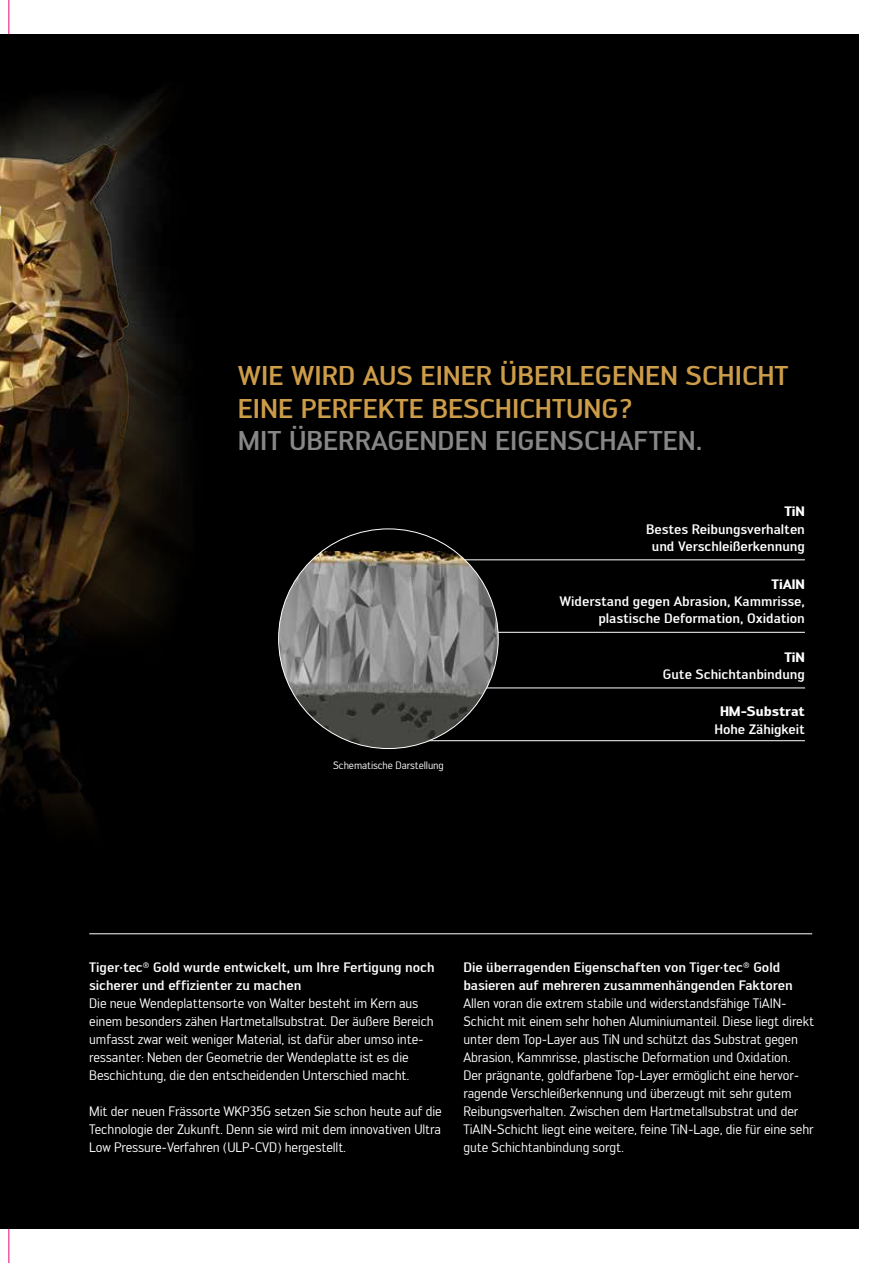
<style>
.page{position:relative;width:893px;height:1263px;background:#fff}
.page>*{position:absolute;margin:0;border:0;box-sizing:border-box;transform-origin:0 0}
.t1{font:500 26.7px/32.5px "Walter PRO";color:#cd9c49}
.t2{font:500 26.7px "Walter PRO";color:#878787}
.t3{font:13.5px/18px "Walter PRO";letter-spacing:-.01em;color:#fff}
.t4{font:500 13.5px/18px "Walter PRO";letter-spacing:-.005em;color:#fff}
.t5{font:700 13.5px "Walter PRO";letter-spacing:-.005em;color:#fff}
.t6{font:10.5px "Walter PRO";letter-spacing:-.01em;color:#fff}
</style>
<div class="page">
<div style="left:43px;top:34px;width:816px;height:1195px;background:#000"></div>
<hr style="left:9px;top:0;width:1px;height:1263px;background:#e6007e">
<div style="left:0;top:34px;width:58px;height:1195px;background:#000"></div>
<hr style="left:89px;top:933px;width:723px;height:1px;background:#fff">
<hr style="left:467px;top:632px;width:338px;height:1px;background:#fff">
<hr style="left:467px;top:687px;width:338px;height:1px;background:#fff">
<hr style="left:435px;top:559px;width:370px;height:1px;background:#fff">
<img style="left:0;top:0;width:644px;height:935px">
<hr style="left:393px;top:740px;width:412px;height:1px;background:#fff">
<img style="left:279px;top:551px;width:219px;height:197px">
<h1 class="t1" style="left:238px;top:359px;width:552px">WIE WIRD AUS EINER ÜBERLEGENEN SCHICHT<br>EINE PERFEKTE BESCHICHTUNG?</h1>
<h1 class="t2" style="left:238px;top:424px;width:466px">MIT ÜBERRAGENDEN EIGENSCHAFTEN.</h1>
<p class="t5" style="left:784px;top:503px;width:22px">TiN</p>
<p class="t4" style="left:646px;top:520px;width:160px;line-height:17.2px;text-align:center">Bestes Reibungsverhalten und Verschleißerkennung</p>
<p class="t5" style="left:771px;top:575px;width:35px">TiAlN</p>
<p class="t4" style="left:559px;top:592px;width:247px;line-height:17.2px;text-align:right">Widerstand gegen Abrasion, Kammrisse, plastische Deformation, Oxidation</p>
<p class="t5" style="left:784px;top:648px;width:22px">TiN</p>
<p class="t4" style="left:663px;top:665px;width:143px">Gute Schichtanbindung</p>
<p class="t6" style="left:333px;top:759px;width:112px">Schematische Darstellung</p>
<p class="t5" style="left:720px;top:703px;width:86px">HM-Substrat</p>
<p class="t4" style="left:714px;top:720px;width:92px">Hohe Zähigkeit</p>
<p class="t4" style="left:89px;top:958px;width:347px">Tiger·tec<sup>®</sup> Gold wurde entwickelt, um Ihre Fertigung noch sicherer und effizienter zu machen</p>
<p class="t3" style="left:89px;top:994px;width:346px">Die neue Wendeplattensorte von Walter besteht im Kern aus einem besonders zähen Hartmetallsubstrat. Der äußere Bereich umfasst zwar weit weniger Material, ist dafür aber umso inte--- ressanter: Neben der Geometrie der Wendeplatte ist es die Beschichtung, die den entscheidenden Unterschied macht.</p>
<p class="t3" style="left:89px;top:1102px;width:354px;text-align:justify">Mit der neuen Frässorte WKP35G setzen Sie schon heute auf die Technologie der Zukunft. Denn sie wird mit dem innovativen Ultra Low Pressure-Verfahren (ULP-CVD) hergestellt.</p>
<p class="t4" style="left:463px;top:958px;width:331px">Die überragenden Eigenschaften von Tiger·tec<sup>®</sup> Gold basieren auf mehreren zusammenhängenden Faktoren</p>
<p class="t3" style="left:463px;top:994px;width:352px">Allen voran die extrem stabile und widerstandsfähige TiAIN-Schicht mit einem sehr hohen Aluminiumanteil. Diese liegt direkt unter dem Top-Layer aus TiN und schützt das Substrat gegen Abrasion, Kammrisse, plastische Deformation und Oxidation.<br>Der prägnante, goldfarbene Top-Layer ermöglicht eine hervor&shy;ragende Verschleißerkennung und überzeugt mit sehr gutem Reibungsverhalten. Zwischen dem Hartmetallsubstrat und der TiAIN-Schicht liegt eine weitere, feine TiN-Lage, die für eine sehr gute Schichtanbindung sorgt.</p>
</div>
